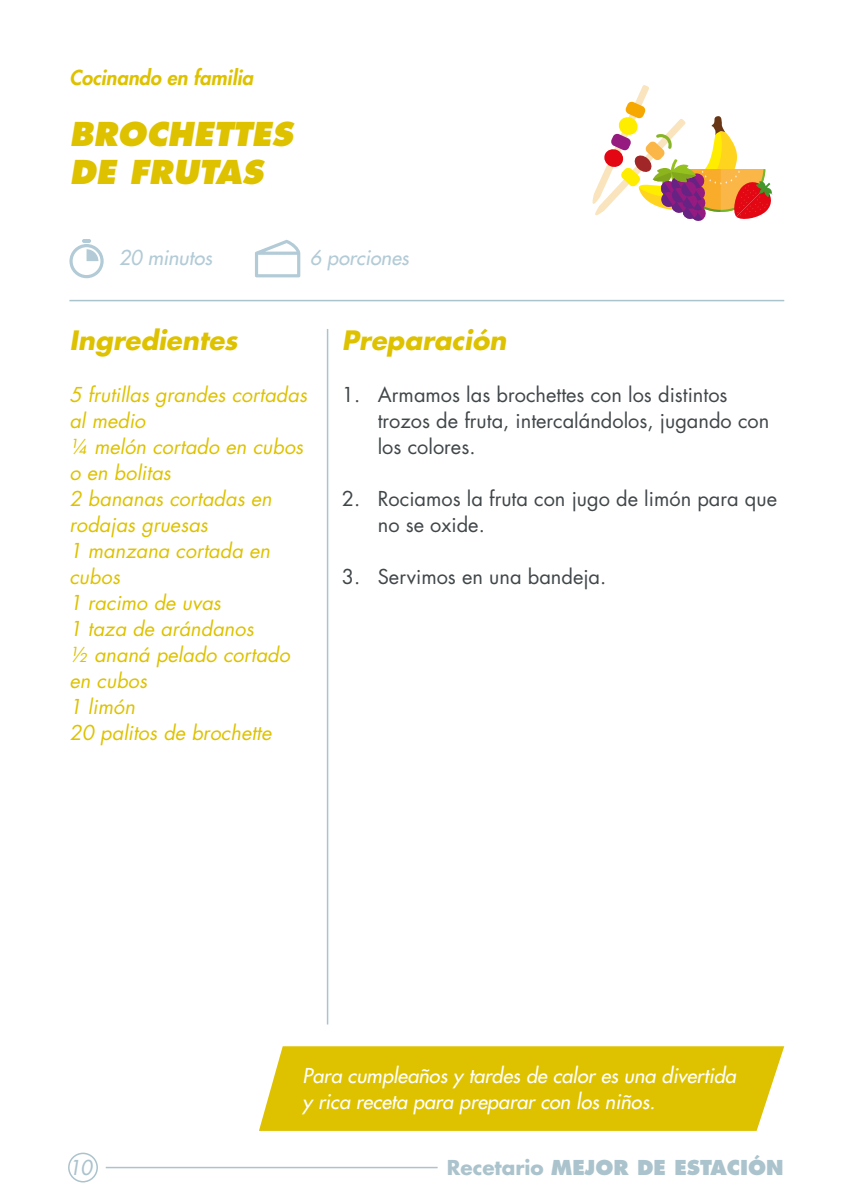
<style>
.page{position:relative;width:851px;height:1191px;background:#fff}
.page>*{position:absolute;margin:0;border:0;box-sizing:border-box;transform-origin:0 0}
.t1{font:italic 800 32px/38px "Futura Std";color:#dec200}
.t2{font:italic 700 26px "Futura Std";color:#dec200}
.t3{font:italic 20px/26px "Futura Std";color:#dec200}
.t4{font:20px/26px "Futura Std";color:#404649}
.t5{font:italic 500 20px/26px "Futura Std";color:#fff}
.t6{font:800 20px "Futura Std";color:#abc3cc}
.t7{font:italic 500 20px "Futura Std";color:#b2cbd6}
.t8{font:italic 800 20px "Futura Std";color:#dec200}
.t9{font:italic 500 20px "Futura Std";color:#abc3cc}
.s1{font-weight:700}
</style>
<div class="page">
<hr style="left:69px;top:300px;width:715px;height:1px;background:#abc3cc">
<hr style="left:327px;top:329px;width:1px;height:695px;background:#abc3cc">
<hr style="left:106px;top:1166px;width:331px;height:2px;background:#abc3cc">
<div style="left:68px;top:1152px;width:30px;height:30px;border:2px solid #abc3cc;border-radius:50%"></div>
<svg style="left:69px;top:239px;width:35px;height:39px"></svg>
<svg style="left:255px;top:240px;width:45px;height:37px"></svg>
<div style="left:259px;top:1046px;width:525px;height:84px;background:#dec200"></div>
<svg style="left:592px;top:85px;width:181px;height:136px"></svg>
<p class="t8" style="left:69px;top:64px;width:185px">Cocinando en familia</p>
<h1 class="t1" style="left:69px;top:115px;width:225px">BROCHETTES<br>DE FRUTAS</h1>
<p class="t7" style="left:119px;top:245px;width:95px">20 minutos</p>
<p class="t7" style="left:310px;top:245px;width:100px">6 porciones</p>
<h2 class="t2" style="left:69px;top:323px;width:170px">Ingredientes</h2>
<p class="t3" style="left:69px;top:382px;width:239px">5 frutillas grandes cortadas al medio<br>1/4 melón cortado en cubos o en bolitas<br>2 bananas cortadas en rodajas gruesas<br>1 manzana cortada en cubos<br>1 racimo de uvas<br>1 taza de arándanos<br>½ ananá pelado cortado en cubos<br>1 limón<br>20 palitos de brochette</p>
<h2 class="t2" style="left:342px;top:323px;width:166px">Preparación</h2>
<p class="t4" style="left:378px;top:382px;width:393px;text-indent:-36px">1. Armamos las brochettes con los distintos trozos de fruta, intercalándolos, jugando con los colores.</p>
<p class="t4" style="left:378px;top:486px;width:401px;text-indent:-36px">2. Rociamos la fruta con jugo de limón para que no se oxide.</p>
<p class="t4" style="left:342px;top:564px;width:266px">3. Servimos en una bandeja.</p>
<p class="t5" style="left:302px;top:1063px;width:435px">Para cumpleaños y tardes de calor es una divertida y rica receta para preparar con los niños.</p>
<p class="t9" style="left:69px;top:1154px;width:24px">10</p>
<p class="t6" style="left:447px;top:1154px;width:338px"><span class="s1">Recetario</span> MEJOR DE ESTACIÓN</p>
</div>
